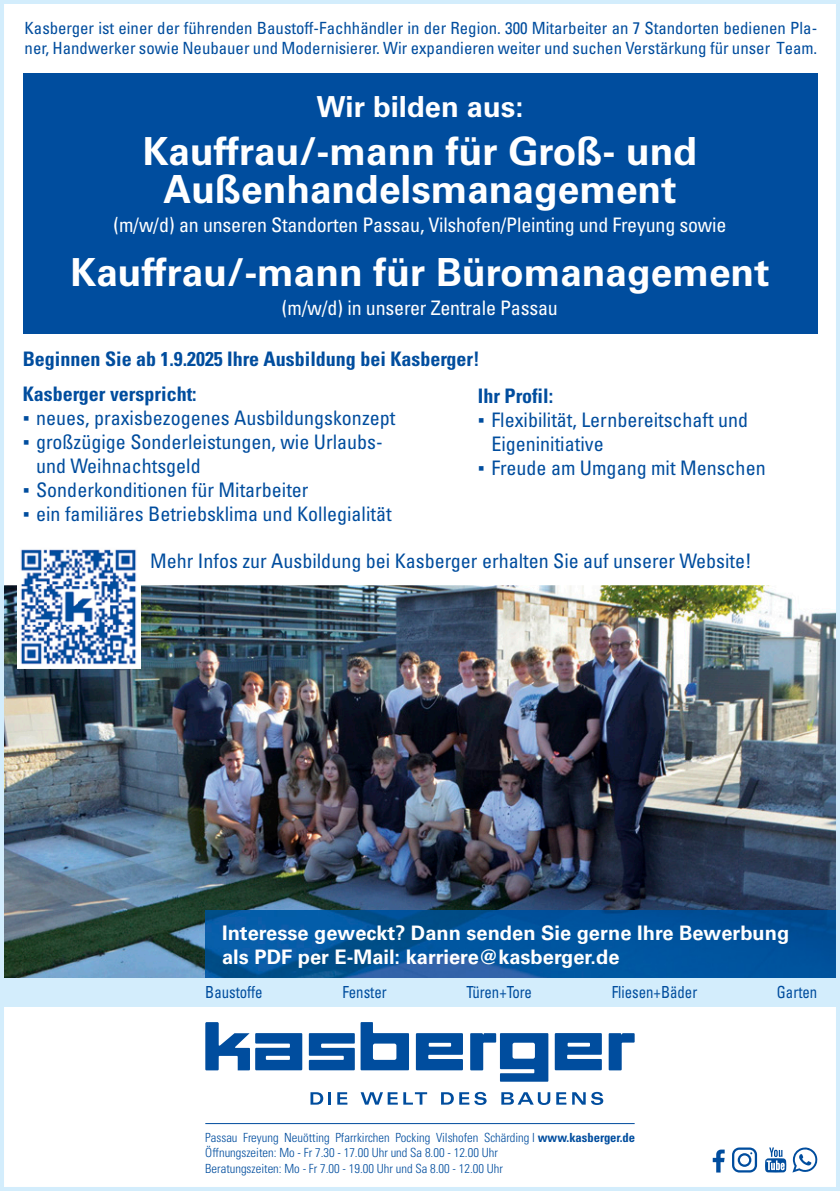
<style>
.page{position:relative;width:840px;height:1191px;background:#fff}
.page>*{position:absolute;margin:0;border:0;box-sizing:border-box;transform-origin:0 0}
.t1{font:38.8px/38.8px "Univers LT 65 Bd";color:#fff;text-align:center}
.t2{font:29px "Univers LT 65 Bd";color:#fff}
.t3{font:20px/24px "Univers LT 57 Cn";color:#004d9e}
.t4{font:20px "Univers LT 57 Cn";letter-spacing:-.01em;color:#fff}
.t5{font:20px/24px "Univers LT 65 Bd";color:#fff}
.t6{font:20px/35.6px "Univers LT 67 Bd Cn";color:#004d9e}
.t7{font:16.8px/20.2px "Univers LT 57 Cn";color:#004d9e}
.t8{font:16.6px "Univers LT 57 Cn";color:#004d9e;scale:.89 1}
.t9{font:16.6px "Univers LT 57 Cn";letter-spacing:-.02em;color:#004d9e;scale:.89 1}
.t10{font:12.6px/15.2px "Univers LT 47 Lt Cn";color:#004d9e}
.s1{font-family:"Arial"}
.s2{font-family:"Univers LT 67 Bd Cn"}
</style>
<div class="page">
<img style="left:5px;top:585px;width:829px;height:393px">
<img style="left:205px;top:910px;width:629px;height:68px">
<img style="left:17px;top:549px;width:123px;height:119px">
<svg style="left:205px;top:1022px;width:429px;height:59px"></svg>
<svg style="left:310px;top:1092px;width:21px;height:12px"></svg>
<svg style="left:337px;top:1092px;width:10px;height:12px"></svg>
<svg style="left:360px;top:1092px;width:37px;height:12px"></svg>
<svg style="left:403px;top:1092px;width:24px;height:12px"></svg>
<svg style="left:441px;top:1092px;width:12px;height:12px"></svg>
<svg style="left:459px;top:1092px;width:27px;height:13px"></svg>
<svg style="left:501px;top:1092px;width:49px;height:13px"></svg>
<svg style="left:556px;top:1092px;width:10px;height:12px"></svg>
<svg style="left:572px;top:1092px;width:31px;height:13px"></svg>
<div style="left:0;top:978px;width:839px;height:29px;background:#d3edfc"></div>
<hr style="left:205px;top:1123px;width:429px;height:1px;background:#004d9e">
<div style="left:0;top:0;width:839px;height:1191px;border:4px solid #d3edfc"></div>
<div style="left:23px;top:73px;width:793px;height:261px;background:#004d9e"></div>
<svg style="left:792px;top:1147px;width:25px;height:25px"></svg>
<svg style="left:765px;top:1147px;width:20px;height:25px"></svg>
<svg style="left:732px;top:1147px;width:24px;height:25px"></svg>
<svg style="left:712px;top:1149px;width:12px;height:23px"></svg>
<p class="t7" style="left:25px;top:17px;width:793px">Kasberger ist einer der führenden Baustoff-Fachhändler in der Region. 300 Mitarbeiter an 7 Standorten bedienen Pla&shy;ner, Handwerker sowie Neubauer und Modernisierer. Wir expandieren weiter und suchen Verstärkung für unser Team.</p>
<h2 class="t2" style="left:316px;top:89px;width:208px">Wir bilden aus:</h2>
<h1 class="t1" style="left:143px;top:132px;width:555px">Kauffrau/-mann für Groß- und<br>Außenhandelsmanagement</h1>
<p class="t4" style="left:113px;top:213px;width:614px">(m/w/d) an unseren Standorten Passau, Vilshofen/Pleinting und Freyung sowie</p>
<h1 class="t1" style="left:70px;top:253px;width:700px">Kauffrau/-mann für Büromanagement</h1>
<p class="t4" style="left:282px;top:295px;width:277px">(m/w/d) in unserer Zentrale Passau</p>
<p class="t6" style="left:23px;top:341px;width:458px">Beginnen Sie ab 1.9.2025 Ihre Ausbildung bei Kasberger!<br>Kasberger verspricht:</p>
<p class="t3" style="left:23px;top:406px;width:374px"><span class="s1">▪</span> neues, praxisbezogenes Ausbildungskonzept</p>
<p class="t3" style="left:36px;top:430px;width:348px;text-indent:-13px"><span class="s1">▪</span> großzügige Sonderleistungen, wie Urlaubs&shy;und Weihnachtsgeld</p>
<p class="t3" style="left:23px;top:478px;width:287px"><span class="s1">▪</span> Sonderkonditionen für Mitarbeiter</p>
<p class="t3" style="left:23px;top:502px;width:370px"><span class="s1">▪</span> ein familiäres Betriebsklima und Kollegialität</p>
<p class="t3" style="left:150px;top:549px;width:603px">Mehr Infos zur Ausbildung bei Kasberger erhalten Sie auf unserer Website!</p>
<p class="t6" style="left:477px;top:378px;width:77px">Ihr Profil:</p>
<p class="t3" style="left:491px;top:408px;width:258px;text-indent:-13px"><span class="s1">▪</span> Flexibilität, Lernbereitschaft und<br>Eigeninitiative</p>
<p class="t3" style="left:477px;top:456px;width:289px"><span class="s1">▪</span> Freude am Umgang mit Menschen</p>
<p class="t5" style="left:222px;top:921px;width:568px">Interesse geweckt? Dann senden Sie gerne Ihre Bewerbung als PDF per E-Mail: karriere@kasberger.de</p>
<p class="t8" style="left:205px;top:981px;width:66px">Baustoffe</p>
<p class="t8" style="left:342px;top:981px;width:51px">Fenster</p>
<p class="t9" style="left:466px;top:981px;width:75px">Türen+Tore</p>
<p class="t8" style="left:611px;top:981px;width:98px">Fliesen+Bäder</p>
<p class="t8" style="left:776px;top:981px;width:47px">Garten</p>
<p class="t10" style="left:205px;top:1130px;width:431px">Passau Freyung Neuötting Pfarrkirchen Pocking Vilshofen Schärding I <span class="s2">www.kasberger.de<br></span>Öffnungszeiten: Mo - Fr 7.30 - 17.00 Uhr und Sa 8.00 - 12.00 Uhr<br>Beratungszeiten: Mo - Fr 7.00 - 19.00 Uhr und Sa 8.00 - 12.00 Uhr</p>
</div>
